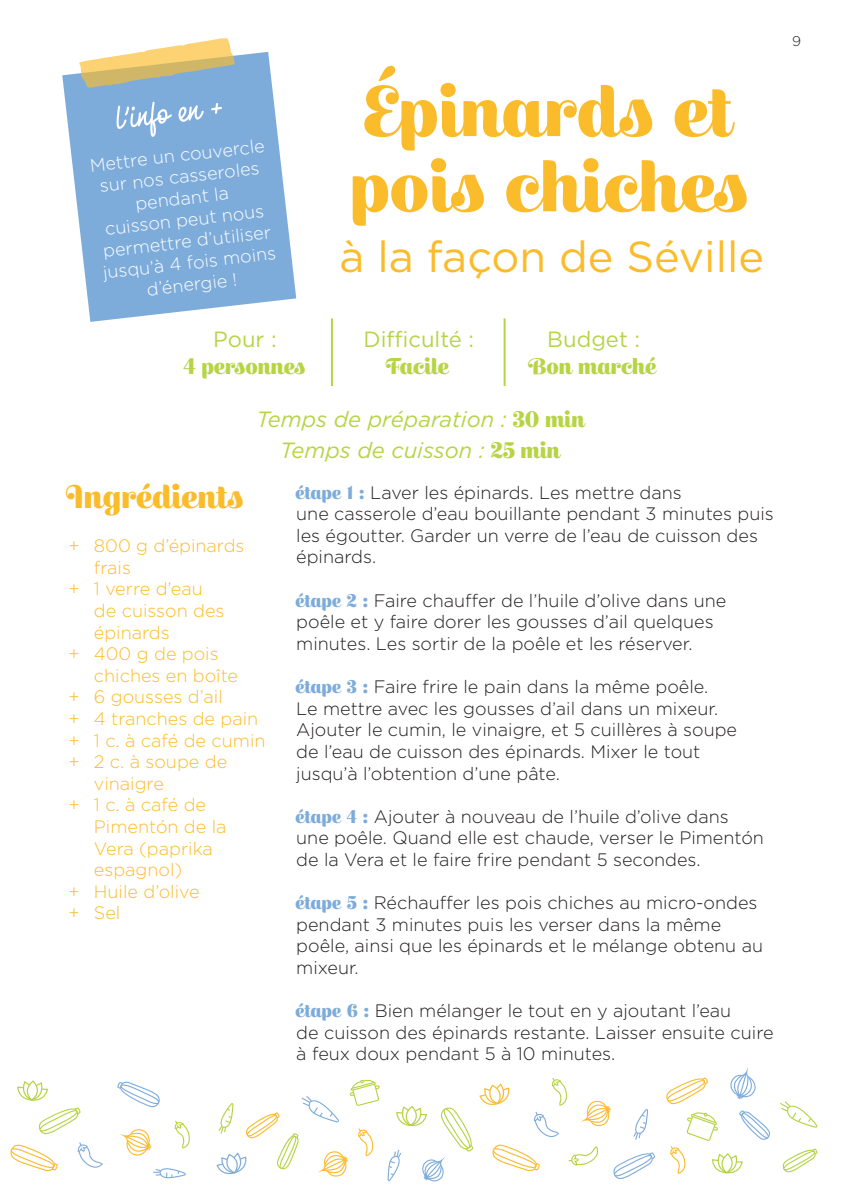
<style>
.page{position:relative;width:842px;height:1191px;background:#fff}
.page>*{position:absolute;margin:0;border:0;box-sizing:border-box;transform-origin:0 0}
.t1{font:500 70px/75.2px "Escafina";color:#fbbc2b}
.t2{font:700 50px "Monolina";color:#fff}
.t3{font:43.4px "Gotham";color:#fbbc2b}
.t4{font:500 32px "Escafina";color:#fbbc2b}
.t5{font:italic 22px/31.2px "Gotham";color:#b6d444;text-align:center}
.t6{font:500 22px "Escafina";color:#b6d444}
.t7{font:22px "Gotham";color:#b6d444}
.t8{font:300 18px/21.6px "Gotham";color:#231f20}
.t9{font:300 18px/21.6px "Gotham";color:#fbbc2b}
.t10{font:300 18px/21.6px "Gotham";color:#fff;text-align:center}
.t11{font:300 14px "Gotham";color:#231f20}
.s1{font-family:"Escafina";font-weight:500;font-style:normal}
.s2{font-family:"Escafina";font-weight:500;color:#7dacdb}
</style>
<div class="page">
<svg style="left:174px;top:1120px;width:16px;height:28px"></svg>
<svg style="left:120px;top:1129px;width:32px;height:26px"></svg>
<svg style="left:153px;top:1168px;width:33px;height:10px"></svg>
<svg style="left:117px;top:1081px;width:43px;height:27px"></svg>
<svg style="left:77px;top:1142px;width:26px;height:26px"></svg>
<svg style="left:10px;top:1144px;width:48px;height:27px"></svg>
<svg style="left:670px;top:1146px;width:16px;height:27px"></svg>
<svg style="left:780px;top:1101px;width:37px;height:26px"></svg>
<svg style="left:739px;top:1110px;width:31px;height:30px"></svg>
<svg style="left:782px;top:1148px;width:36px;height:25px"></svg>
<svg style="left:666px;top:1077px;width:42px;height:27px"></svg>
<svg style="left:730px;top:1067px;width:26px;height:32px"></svg>
<svg style="left:686px;top:1112px;width:32px;height:28px"></svg>
<svg style="left:216px;top:1079px;width:164px;height:97px"></svg>
<svg style="left:17px;top:1081px;width:64px;height:53px"></svg>
<svg style="left:388px;top:1078px;width:267px;height:103px"></svg>
<svg style="left:712px;top:1153px;width:31px;height:21px"></svg>
<svg style="left:62px;top:52px;width:234px;height:270px;fill:#7dacdb"></svg>
<svg style="left:79px;top:38px;width:156px;height:50px"></svg>
<hr style="left:331px;top:318px;width:2px;height:68px;background:#b6d444">
<hr style="left:504px;top:318px;width:2px;height:68px;background:#b6d444">
<h2 class="t2" style="left:113px;top:92px;width:108px;rotate:-7deg">l’info en +</h2>
<p class="t10" style="left:89px;top:153px;width:177px;rotate:-6deg">Mettre un couvercle sur nos casseroles pendant la<br>cuisson peut nous permettre d’utiliser jusqu’à 4 fois moins d’énergie !</p>
<p class="t7" style="left:213px;top:325px;width:65px">Pour :</p>
<p class="t6" style="left:184px;top:351px;width:124px">4 personnes</p>
<h1 class="t1" style="left:353px;top:80px;width:400px">Épinards et pois chiches</h1>
<h3 class="t3" style="left:339px;top:229px;width:426px">à la façon de Séville</h3>
<p class="t7" style="left:364px;top:325px;width:112px">Difficulté :</p>
<p class="t6" style="left:387px;top:351px;width:64px">Facile</p>
<p class="t7" style="left:547px;top:325px;width:94px">Budget :</p>
<p class="t6" style="left:530px;top:351px;width:129px">Bon marché</p>
<p class="t5" style="left:256px;top:403px;width:330px">Temps de préparation : <span class="s1">30 min<br></span>Temps de cuisson : <span class="s1">25 min</span></p>
<h3 class="t4" style="left:68px;top:476px;width:178px">Ingrédients</h3>
<p class="t9" style="left:94px;top:534px;width:173px">800 g d’épinards frais<br>1 verre d’eau<br>de cuisson des épinards<br>400 g de pois chiches en boîte<br>6 gousses d’ail<br>4 tranches de pain<br>1 c. à café de cumin<br>2 c. à soupe de vinaigre<br>1 c. à café de<br>Pimentón de la<br>Vera (paprika espagnol)<br>Huile d’olive<br>Sel</p>
<p class="t9" style="left:68px;top:534px;width:13px">+</p>
<p class="t9" style="left:68px;top:577px;width:13px">+</p>
<p class="t9" style="left:68px;top:642px;width:13px">+</p>
<p class="t9" style="left:68px;top:685px;width:13px;text-align:justify">+ + + +</p>
<p class="t9" style="left:68px;top:793px;width:13px">+</p>
<p class="t9" style="left:68px;top:880px;width:13px">+ +</p>
<p class="t8" style="left:296px;top:481px;width:479px"><span class="s2">étape 1 :</span> Laver les épinards. Les mettre dans<br>une casserole d’eau bouillante pendant 3 minutes puis les égoutter. Garder un verre de l’eau de cuisson des épinards.</p>
<p class="t8" style="left:296px;top:589px;width:431px"><span class="s2">étape 2 :</span> Faire chauffer de l’huile d’olive dans une poêle et y faire dorer les gousses d’ail quelques minutes. Les sortir de la poêle et les réserver.</p>
<p class="t8" style="left:296px;top:675px;width:442px"><span class="s2">étape 3 :</span> Faire frire le pain dans la même poêle.<br>Le mettre avec les gousses d’ail dans un mixeur.<br>Ajouter le cumin, le vinaigre, et 5 cuillères à soupe de l’eau de cuisson des épinards. Mixer le tout jusqu’à l’obtention d’une pâte.</p>
<p class="t8" style="left:296px;top:805px;width:469px"><span class="s2">étape 4 :</span> Ajouter à nouveau de l’huile d’olive dans une poêle. Quand elle est chaude, verser le Pimentón de la Vera et le faire frire pendant 5 secondes.</p>
<p class="t8" style="left:296px;top:891px;width:468px"><span class="s2">étape 5 :</span> Réchauffer les pois chiches au micro-ondes pendant 3 minutes puis les verser dans la même poêle, ainsi que les épinards et le mélange obtenu au mixeur.</p>
<p class="t8" style="left:296px;top:999px;width:479px"><span class="s2">étape 6 :</span> Bien mélanger le tout en y ajoutant l’eau<br>de cuisson des épinards restante. Laisser ensuite cuire à feux doux pendant 5 à 10 minutes.</p>
<p class="t11" style="left:792px;top:33px;width:10px">9</p>
</div>
